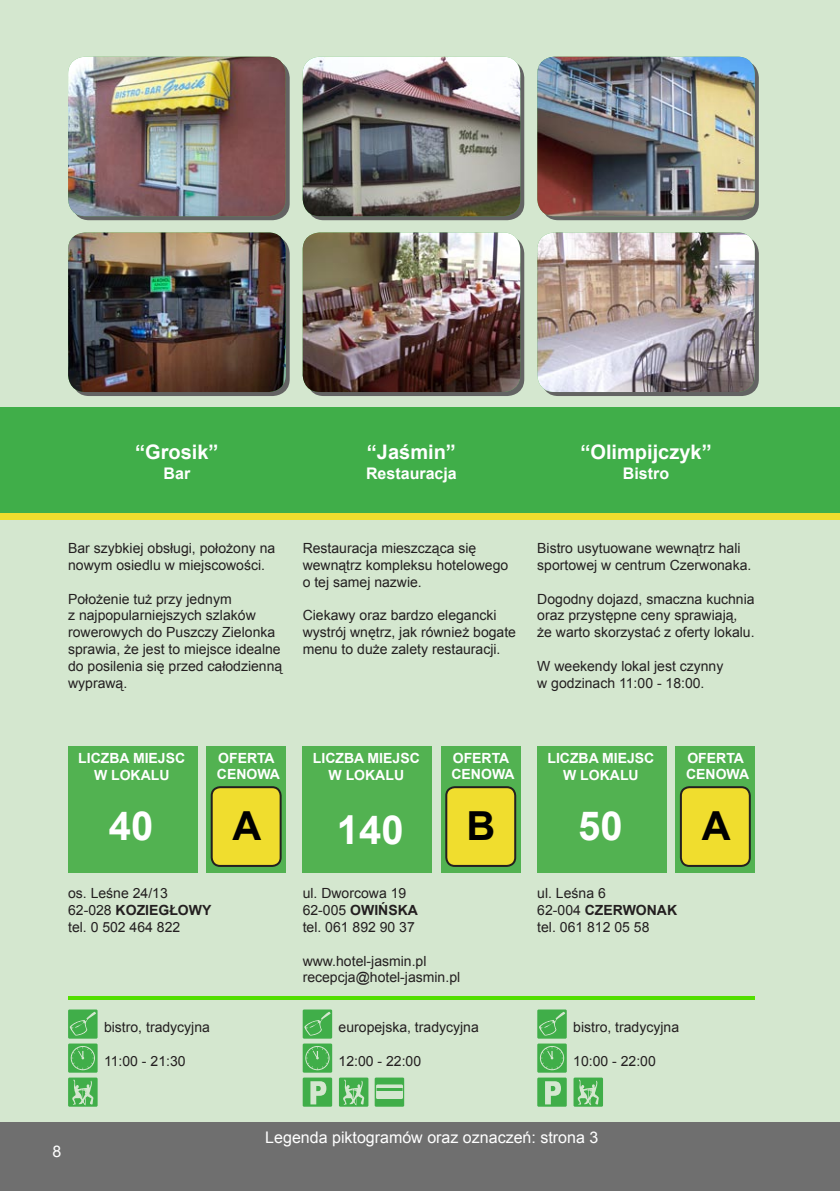
<style>
.page{position:relative;width:840px;height:1191px;background:#fff}
.page>*{position:absolute;margin:0;border:0;box-sizing:border-box;transform-origin:0 0}
.t1{font:700 40px "Arial";color:#fff}
.t2{font:700 40px "Arial";color:#000}
.tytuły{font:700 20px "Arial";color:#fff}
.tytuły-2{font:16px "Arial";color:#fff}
.tytuły-3{font:700 16px "Arial";color:#fff}
.numeracja_stron{font:16px "Arial";color:#fff}
.opisy_2{font:14px/16.8px "Arial";color:#231f20}
.t3{font:700 14px/16.8px "Arial";color:#fff;text-align:center}
.t4{font:700 14px "Arial";color:#231f20}
.s1{font-weight:400}
</style>
<div class="page">
<div style="left:0;top:0;width:839px;height:1191px;background:#d4e7cf"></div>
<div style="left:0;top:1123px;width:839px;height:68px;background:#6f6f6f"></div>
<hr style="left:68px;top:996px;width:686px;height:4px;background:#52df00">
<div style="left:0;top:448px;width:839px;height:66px;background:#40ae49"></div>
<div style="left:0;top:407px;width:839px;height:41px;background:#40ae49"></div>
<hr style="left:0;top:516px;width:839px;height:4px;background:#f0dd2e">
<hr style="left:0;top:513px;width:839px;height:3px;background:#f0dd2e">
<div style="left:72px;top:61px;width:217px;height:159px;background:linear-gradient(to right,#636363,#636363);border-radius:17px"></div>
<div style="left:72px;top:236px;width:217px;height:160px;background:#636363;border-radius:17px"></div>
<svg style="left:306px;top:61px;width:218px;height:159px"></svg>
<div style="left:306px;top:236px;width:218px;height:160px;background:#636363;border-radius:17px"></div>
<div style="left:541px;top:61px;width:217px;height:159px;background:linear-gradient(to right,#636363,#636363);border-radius:17px"></div>
<div style="left:541px;top:236px;width:217px;height:160px;background:#636363;border-radius:17px"></div>
<img style="left:302px;top:57px;width:218px;height:159px">
<img style="left:302px;top:232px;width:218px;height:160px">
<div style="left:441px;top:747px;width:79px;height:126px;background:#52b251"></div>
<div style="left:302px;top:747px;width:129px;height:126px;background:#52b251"></div>
<div style="left:446px;top:787px;width:69px;height:79px;background:#f0dd2e;border-radius:9px"></div>
<div style="left:445px;top:786px;width:71px;height:81px;border:2px solid #231f20;border-radius:9px"></div>
<svg style="left:302px;top:1009px;width:30px;height:97px"></svg>
<svg style="left:339px;top:1077px;width:29px;height:29px"></svg>
<svg style="left:374px;top:1077px;width:30px;height:29px"></svg>
<img style="left:68px;top:57px;width:217px;height:159px">
<img style="left:68px;top:232px;width:217px;height:160px">
<div style="left:206px;top:747px;width:79px;height:126px;background:#52b251"></div>
<div style="left:68px;top:747px;width:129px;height:126px;background:#52b251"></div>
<div style="left:211px;top:787px;width:69px;height:79px;background:#f0dd2e;border-radius:9px"></div>
<div style="left:210px;top:786px;width:71px;height:81px;border:2px solid #231f20;border-radius:9px"></div>
<img style="left:537px;top:57px;width:217px;height:159px">
<img style="left:537px;top:232px;width:217px;height:160px">
<div style="left:675px;top:747px;width:79px;height:126px;background:#52b251"></div>
<div style="left:537px;top:747px;width:129px;height:126px;background:#52b251"></div>
<div style="left:680px;top:787px;width:69px;height:79px;background:#f0dd2e;border-radius:9px"></div>
<div style="left:679px;top:786px;width:71px;height:81px;border:2px solid #231f20;border-radius:9px"></div>
<svg style="left:537px;top:1009px;width:29px;height:97px"></svg>
<svg style="left:573px;top:1077px;width:29px;height:29px"></svg>
<svg style="left:68px;top:1009px;width:30px;height:97px"></svg>
<p class="tytuły" style="left:135px;top:439px;width:85px">“Grosik”</p>
<p class="tytuły-3" style="left:163px;top:462px;width:28px">Bar</p>
<p class="tytuły" style="left:367px;top:439px;width:90px">“Jaśmin”</p>
<p class="tytuły-3" style="left:366px;top:462px;width:92px">Restauracja</p>
<p class="tytuły" style="left:580px;top:439px;width:133px">“Olimpijczyk”</p>
<p class="tytuły-3" style="left:622px;top:462px;width:48px">Bistro</p>
<p class="opisy_2" style="left:68px;top:540px;width:208px">Bar szybkiej obsługi, położony na nowym osiedlu w miejscowości.</p>
<p class="opisy_2" style="left:68px;top:590px;width:165px">Położenie tuż przy jednym</p>
<p class="opisy_2" style="left:68px;top:607px;width:215px">z najpopularniejszych szlaków rowerowych do Puszczy Zielonka sprawia, że jest to miejsce idealne do posilenia się przed całodzienną wyprawą.</p>
<p class="opisy_2" style="left:302px;top:540px;width:207px">Restauracja mieszcząca się wewnątrz kompleksu hotelowego</p>
<p class="opisy_2" style="left:302px;top:573px;width:121px">o tej samej nazwie.</p>
<p class="opisy_2" style="left:302px;top:607px;width:215px">Ciekawy oraz bardzo elegancki wystrój wnętrz, jak również bogate menu to duże zalety restauracji.</p>
<p class="opisy_2" style="left:537px;top:540px;width:215px">Bistro usytuowane wewnątrz hali sportowej w centrum Czerwonaka.</p>
<p class="opisy_2" style="left:537px;top:590px;width:219px">Dogodny dojazd, smaczna kuchnia oraz przystępne ceny sprawiają, że warto skorzystać z oferty lokalu.</p>
<p class="opisy_2" style="left:537px;top:657px;width:187px">W weekendy lokal jest czynny</p>
<p class="opisy_2" style="left:537px;top:674px;width:169px">w godzinach 11:00 - 18:00.</p>
<p class="t3" style="left:78px;top:750px;width:108px">LICZBA MIEJSC<br>W LOKALU</p>
<p class="t1" style="left:109px;top:799px;width:46px">40</p>
<p class="t3" style="left:218px;top:749px;width:58px">OFERTA</p>
<p class="t3" style="left:217px;top:766px;width:65px">CENOWA</p>
<p class="t2" style="left:232px;top:800px;width:30px">A</p>
<p class="opisy_2" style="left:68px;top:885px;width:101px">os. Leśne 24/13</p>
<p class="t4" style="left:68px;top:901px;width:145px"><span class="s1">62-028</span> KOZIEGŁOWY</p>
<p class="opisy_2" style="left:68px;top:918px;width:114px">tel. 0 502 464 822</p>
<p class="opisy_2" style="left:104px;top:1018px;width:107px">bistro, tradycyjna</p>
<p class="opisy_2" style="left:104px;top:1052px;width:83px">11:00 - 21:30</p>
<p class="t3" style="left:313px;top:750px;width:108px">LICZBA MIEJSC<br>W LOKALU</p>
<p class="t1" style="left:337px;top:803px;width:68px">140</p>
<p class="t3" style="left:452px;top:749px;width:58px">OFERTA</p>
<p class="t3" style="left:451px;top:766px;width:64px">CENOWA</p>
<p class="t2" style="left:466px;top:800px;width:30px">B</p>
<p class="opisy_2" style="left:302px;top:885px;width:105px">ul. Dworcowa 19</p>
<p class="t4" style="left:302px;top:901px;width:117px"><span class="s1">62-005</span> OWIŃSKA</p>
<p class="opisy_2" style="left:302px;top:918px;width:114px">tel. 061 892 90 37</p>
<p class="opisy_2" style="left:302px;top:952px;width:125px">www.hotel-jasmin.pl</p>
<p class="opisy_2" style="left:302px;top:969px;width:159px">recepcja@hotel-jasmin.pl</p>
<p class="opisy_2" style="left:338px;top:1018px;width:142px">europejska, tradycyjna</p>
<p class="opisy_2" style="left:338px;top:1052px;width:84px">12:00 - 22:00</p>
<p class="t3" style="left:547px;top:750px;width:108px">LICZBA MIEJSC<br>W LOKALU</p>
<p class="t1" style="left:578px;top:799px;width:46px">50</p>
<p class="t3" style="left:687px;top:749px;width:58px">OFERTA</p>
<p class="t3" style="left:685px;top:766px;width:64px">CENOWA</p>
<p class="t2" style="left:701px;top:800px;width:30px">A</p>
<p class="opisy_2" style="left:537px;top:885px;width:70px">ul. Leśna 6</p>
<p class="t4" style="left:537px;top:901px;width:141px"><span class="s1">62-004</span> CZERWONAK</p>
<p class="opisy_2" style="left:537px;top:918px;width:114px">tel. 061 812 05 58</p>
<p class="opisy_2" style="left:573px;top:1018px;width:107px">bistro, tradycyjna</p>
<p class="opisy_2" style="left:573px;top:1052px;width:84px">10:00 - 22:00</p>
<p class="numeracja_stron" style="left:53px;top:1141px;width:10px">8</p>
<p class="tytuły-2" style="left:265px;top:1127px;width:334px">Legenda piktogramów oraz oznaczeń: strona 3</p>
</div>
